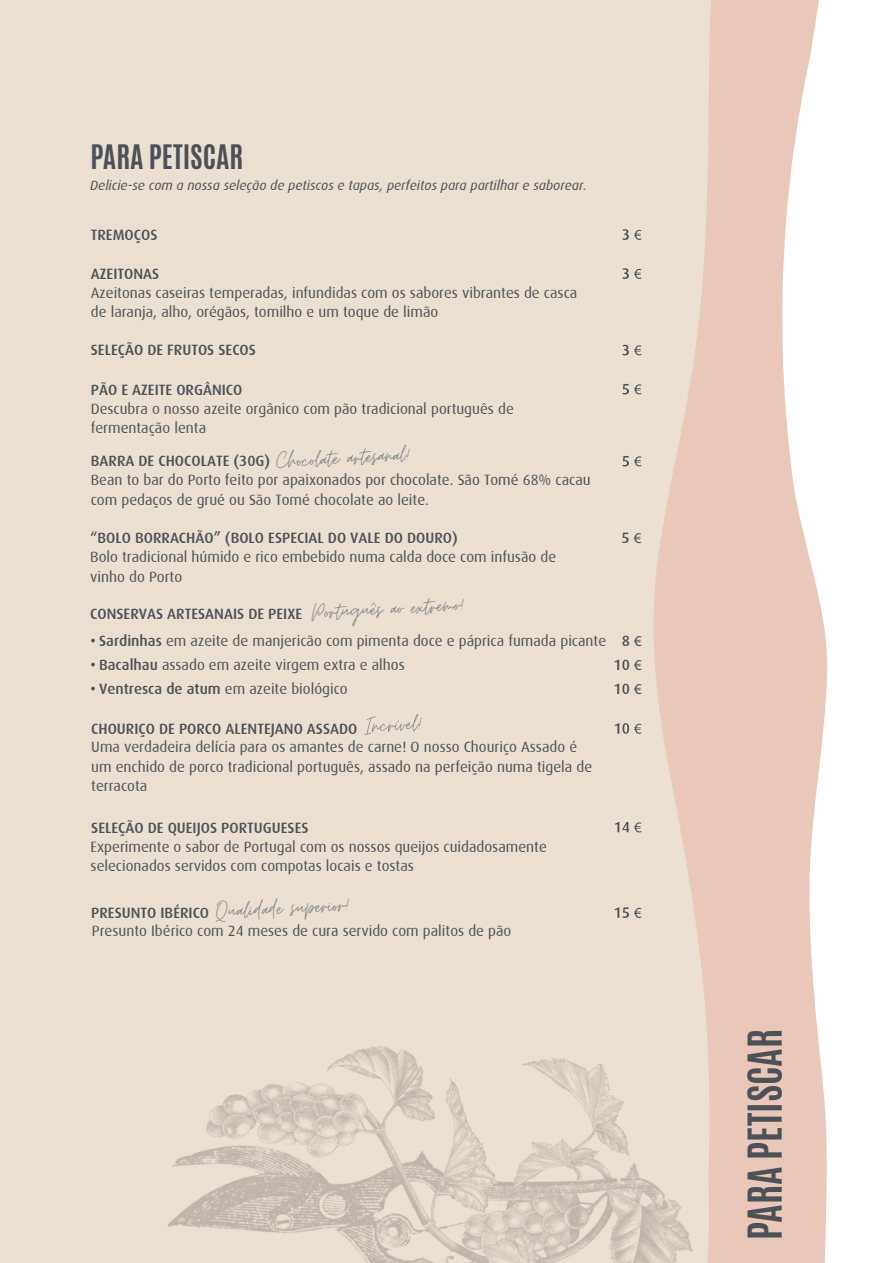
<style>
.page{position:relative;width:893px;height:1263px;background:#fff}
.page>*{position:absolute;margin:0;border:0;box-sizing:border-box;transform-origin:0 0}
.t1{font:700 39px "Antonio";color:#4b5157}
.t2{font:700 28.2px "Antonio";color:#4b5157}
.t3{font:27px "Moon Time";color:#7e8387}
.t4{font:15px/19.5px "Dax";color:#4b5157}
.t5{font:500 15px/24px "Dax";color:#4b5157;text-align:center}
.t6{font:italic 13.5px "Dax";color:#4b5157}
.s1{font-weight:500}
.s2{font-family:"Myriad Pro";font-weight:400}
</style>
<div class="page">
<div style="left:0;top:0;width:828px;height:1263px;background:#eadfd1"></div>
<svg style="left:653px;top:0;width:174px;height:1263px;background:#ecd2c5"></svg>
<svg style="left:622px;top:229px;width:19px;height:11px"></svg>
<svg style="left:622px;top:268px;width:19px;height:11px"></svg>
<svg style="left:622px;top:345px;width:19px;height:10px"></svg>
<svg style="left:622px;top:384px;width:19px;height:10px"></svg>
<svg style="left:622px;top:456px;width:19px;height:10px"></svg>
<svg style="left:615px;top:723px;width:26px;height:11px"></svg>
<svg style="left:615px;top:822px;width:26px;height:10px"></svg>
<svg style="left:615px;top:907px;width:26px;height:11px"></svg>
<svg style="left:364px;top:714px;width:58px;height:21px"></svg>
<img style="left:141px;top:1037px;width:560px;height:226px">
<svg style="left:371px;top:602px;width:6px;height:5px"></svg>
<h2 class="t2" style="left:90px;top:136px;width:154px">PARA PETISCAR</h2>
<p class="t6" style="left:90px;top:178px;width:498px">Delicie-se com a nossa seleção de petiscos e tapas, perfeitos para partilhar e saborear.</p>
<p class="t5" style="left:91px;top:223px;width:68px">TREMOÇOS</p>
<p class="t5" style="left:91px;top:262px;width:70px">AZEITONAS</p>
<p class="t4" style="left:91px;top:283px;width:488px">Azeitonas caseiras temperadas, infundidas com os sabores vibrantes de casca de laranja, alho, orégãos, tomilho e um toque de limão</p>
<p class="t5" style="left:91px;top:338px;width:167px">SELEÇÃO DE FRUTOS SECOS</p>
<p class="t5" style="left:91px;top:378px;width:153px">PÃO E AZEITE ORGÂNICO</p>
<p class="t4" style="left:91px;top:399px;width:424px">Descubra o nosso azeite orgânico com pão tradicional português de fermentação lenta</p>
<h3 class="t3" style="left:276px;top:449px;width:135px;rotate:-3deg">Chocolate artesanal!</h3>
<p class="t5" style="left:91px;top:449px;width:181px">BARRA DE CHOCOLATE (30G)</p>
<p class="t4" style="left:91px;top:470px;width:501px">Bean to bar do Porto feito por apaixonados por chocolate. São Tomé 68% cacau com pedaços de grué ou São Tomé chocolate ao leite.</p>
<p class="t5" style="left:90px;top:525px;width:369px">“BOLO BORRACHÃO” (BOLO ESPECIAL DO VALE DO DOURO)</p>
<p class="t4" style="left:90px;top:547px;width:467px">Bolo tradicional húmido e rico embebido numa calda doce com infusão de vinho do Porto</p>
<p class="t5" style="left:90px;top:602px;width:213px">CONSERVAS ARTESANAIS DE PEIXE</p>
<h3 class="t3" style="left:311px;top:600px;width:154px;rotate:-3deg">Portugues ao extremo!</h3>
<p class="t4" style="left:91px;top:631px;width:517px"><span class="s1">• Sardinhas</span> em azeite de manjericão com pimenta doce e páprica fumada picante</p>
<p class="t4" style="left:91px;top:655px;width:316px"><span class="s1">• Bacalhau</span> assado em azeite virgem extra e alhos</p>
<p class="t4" style="left:91px;top:679px;width:259px"><span class="s1">• Ventresca de atum</span> em azeite biológico</p>
<p class="t5" style="left:621px;top:525px;width:21px">5 <span class="s2">€</span></p>
<p class="t5" style="left:614px;top:629px;width:30px">8 <span class="s2">€<br></span>10 <span class="s2">€<br></span>10 <span class="s2">€</span></p>
<p class="t5" style="left:91px;top:716px;width:268px">CHOURIÇO DE PORCO ALENTEJANO ASSADO</p>
<p class="t4" style="left:91px;top:738px;width:502px">Uma verdadeira delícia para os amantes de carne! O nosso Chouriço Assado é um enchido de porco tradicional português, assado na perfeição numa tigela de terracota</p>
<p class="t5" style="left:91px;top:816px;width:219px">SELEÇÃO DE QUEIJOS PORTUGUESES</p>
<p class="t4" style="left:91px;top:837px;width:458px">Experimente o sabor de Portugal com os nossos queijos cuidadosamente selecionados servidos com compotas locais e tostas</p>
<h3 class="t3" style="left:215px;top:899px;width:136px;rotate:-3deg">Qualidade superior!</h3>
<p class="t5" style="left:91px;top:901px;width:119px">PRESUNTO IBÉRICO</p>
<p class="t4" style="left:92px;top:921px;width:421px">Presunto Ibérico com 24 meses de cura servido com palitos de pão</p>
<h1 class="t1" style="left:735px;top:1240px;width:213px;rotate:-90deg">PARA PETISCAR</h1>
</div>
